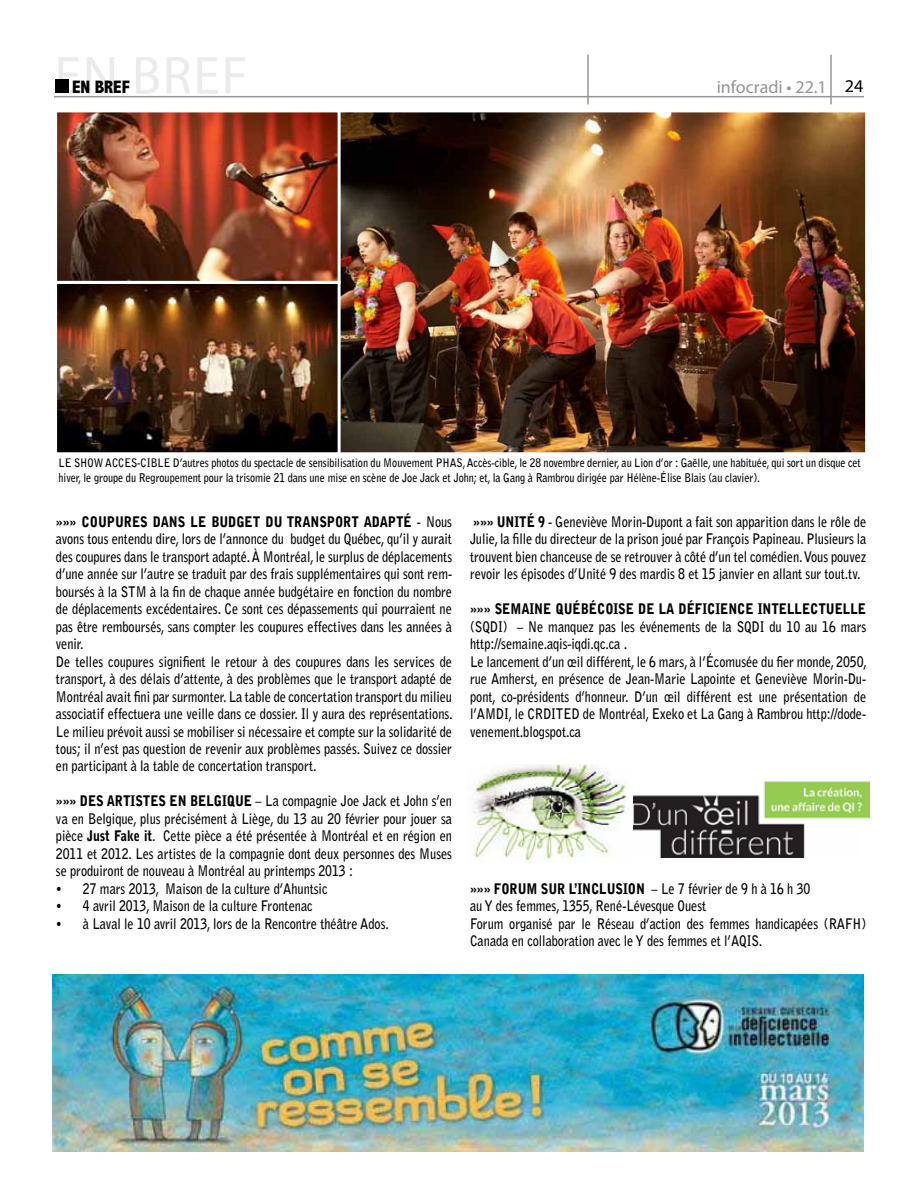
<style>
.page{position:relative;width:918px;height:1188px;background:#fff}
.page>*{position:absolute;margin:0;border:0;box-sizing:border-box;transform-origin:0 0}
.t1{font:18px "Myriad Pro";color:#939598}
.t2{font:800 condensed 18px "Abadi";color:#000}
.t3{font:700 14.55px/17.4px "Bell Gothic Std";letter-spacing:-.005em;color:#000;scale:.85 1}
.t4{font:900 14.55px "Bell Gothic Std";letter-spacing:-.005em;color:#000;scale:.85 1}
.t5{font:700 12px/14.4px "Bell Gothic Std";letter-spacing:-.005em;color:#000;scale:.85 1}
.s1{color:#000}
.s2{font-weight:900}
</style>
<div class="page">
<hr style="left:54px;top:96px;width:810px;height:1px;background:#95979a">
<hr style="left:830px;top:55px;width:2px;height:49px;background:#95979a">
<hr style="left:587px;top:55px;width:2px;height:49px;background:#95979a">
<img style="left:633px;top:781px;width:236px;height:76px">
<img style="left:473px;top:765px;width:160px;height:97px">
<div style="left:55px;top:80px;width:13px;height:13px;background:#000"></div>
<img style="left:341px;top:113px;width:523px;height:338px">
<div style="left:320px;top:109px;width:548px;height:346px;border:3px solid #fff"></div>
<img style="left:58px;top:113px;width:279px;height:338px">
<div style="left:54px;top:281px;width:287px;height:174px;border:3px solid #fff"></div>
<div style="left:54px;top:109px;width:287px;height:175px;border:3px solid #fff"></div>
<img style="left:52px;top:974px;width:812px;height:177px">
<p class="t2" style="left:72px;top:76px;width:58px">EN BREF</p>
<p class="t1" style="left:717px;top:75px;width:148px">infocradi • 22.1 <span class="s1">24</span></p>
<p class="t5" style="left:59px;top:456px;width:105px">le show Acc ès-cible</p>
<p class="t5" style="left:59px;top:456px;width:946px;text-indent:114px">D’autres photos du spectacle de sensibilisation du Mouvement PHAS, Accès-cible, le 28 novembre dernier, au Lion d’or : Gaëlle, une habituée, qui sort un disque cet hiver, le groupe du Regroupement pour la trisomie 21 dans une mise en scène de Joe Jack et John; et, la Gang à Rambrou dirigée par Hélène-Élise Blais (au clavier).</p>
<p class="t3" style="left:56px;top:513px;width:468px;text-indent:348px"><span class="s2">É</span> - Nous avons tous entendu dire, lors de l’annonce du budget du Québec, qu’il y aurait des coupures dans le transport adapté. À Montréal, le surplus de déplacements d’une année sur l’autre se traduit par des frais supplémentaires qui sont rem&shy;boursés à la STM à la fin de chaque année budgétaire en fonction du nombre de déplacements excédentaires. Ce sont ces dépassements qui pourraient ne pas être remboursés, sans compter les coupures effectives dans les années à venir.<br>De telles coupures signifient le retour à des coupures dans les services de transport, à des délais d’attente, à des problèmes que le transport adapté de Montréal avait fini par surmonter. La table de concertation transport du milieu associatif effectuera une veille dans ce dossier. Il y aura des représentations.<br>Le milieu prévoit aussi se mobiliser si nécessaire et compte sur la solidarité de tous; il n’est pas question de revenir aux problèmes passés. Suivez ce dossier en participant à la table de concertation transport.</p>
<p class="t4" style="left:56px;top:793px;width:70px">»»» DES ARTISTES</p>
<p class="t4" style="left:170px;top:793px;width:72px">EN BELGIQUE</p>
<p class="t4" style="left:56px;top:513px;width:51px">»»» COUPURES</p>
<p class="t4" style="left:153px;top:513px;width:11px">DANS</p>
<p class="t4" style="left:191px;top:513px;width:124px">LEBUDGETDUTRANSPORT</p>
<p class="t4" style="left:364px;top:513px;width:11px">ADAPT</p>
<p class="t3" style="left:56px;top:792px;width:468px;text-align:justify;text-indent:200px">– La compagnie Joe Jack et John s’en va en Belgique, plus précisément à Liège, du 13 au 20 février pour jouer sa pièce <span class="s2">JUST FAKE IT</span>. Cette pièce a été présentée à Montréal et en région en 2011 et 2012. Les artistes de la compagnie dont deux personnes des Muses se produiront de nouveau à Montréal au printemps 2013 :</p>
<p class="t3" style="left:56px;top:880px;width:321px">• 27 mars 2013, Maison de la culture d’Ahuntsic</p>
<p class="t3" style="left:56px;top:897px;width:304px">• 4 avril 2013, Maison de la culture Frontenac</p>
<p class="t3" style="left:56px;top:915px;width:393px">• à Laval le 10 avril 2013, lors de la Rencontre théâtre Ados.</p>
<p class="t3" style="left:470px;top:513px;width:468px;text-align:justify"><span class="s2">»»» UNITÉ 9</span> - Geneviève Morin-Dupont a fait son apparition dans le rôle de Julie, la fille du directeur de la prison joué par François Papineau. Plusieurs la trouvent bien chanceuse de se retrouver à côté d’un tel comédien. Vous pouvez revoir les épisodes d’Unité 9 des mardis 8 et 15 janvier en allant sur tout.tv.</p>
<p class="t4" style="left:470px;top:601px;width:49px">»»» SEMAINE</p>
<p class="t4" style="left:556px;top:601px;width:59px">QUÉBÉCOISE</p>
<p class="t4" style="left:638px;top:601px;width:86px">DE LA DÉFICIENCE</p>
<p class="t4" style="left:758px;top:601px;width:11px">INTELLECTUELLE</p>
<p class="t3" style="left:470px;top:618px;width:468px">(SQDI) – Ne manquez pas les événements de la SQDI du 10 au 16 mars http://semaine.aqis-iqdi.qc.ca .<br>Le lancement d’un œil différent, le 6 mars, à l’Écomusée du fier monde, 2050, rue Amherst, en présence de Jean-Marie Lapointe et Geneviève Morin-Du&shy;pont, co-présidents d’honneur. D’un œil différent est une présentation de l’AMDI, le CRDITED de Montréal, Exeko et La Gang à Rambrou http://dode&shy;venement.blogspot.ca</p>
<p class="t3" style="left:470px;top:880px;width:468px;text-indent:181px">– Le 7 février de 9 h à 16 h 30<br>au Y des femmes, 1355, René-Lévesque Ouest<br>Forum organisé par le Réseau d’action des femmes handicapées (RAFH)<br>Canada en collaboration avec le Y des femmes et l’AQIS.</p>
<p class="t4" style="left:470px;top:880px;width:39px">»»» FORUM</p>
<p class="t4" style="left:541px;top:880px;width:11px">SUR</p>
<p class="t4" style="left:569px;top:880px;width:20px">L’INCLUSION</p>
</div>
